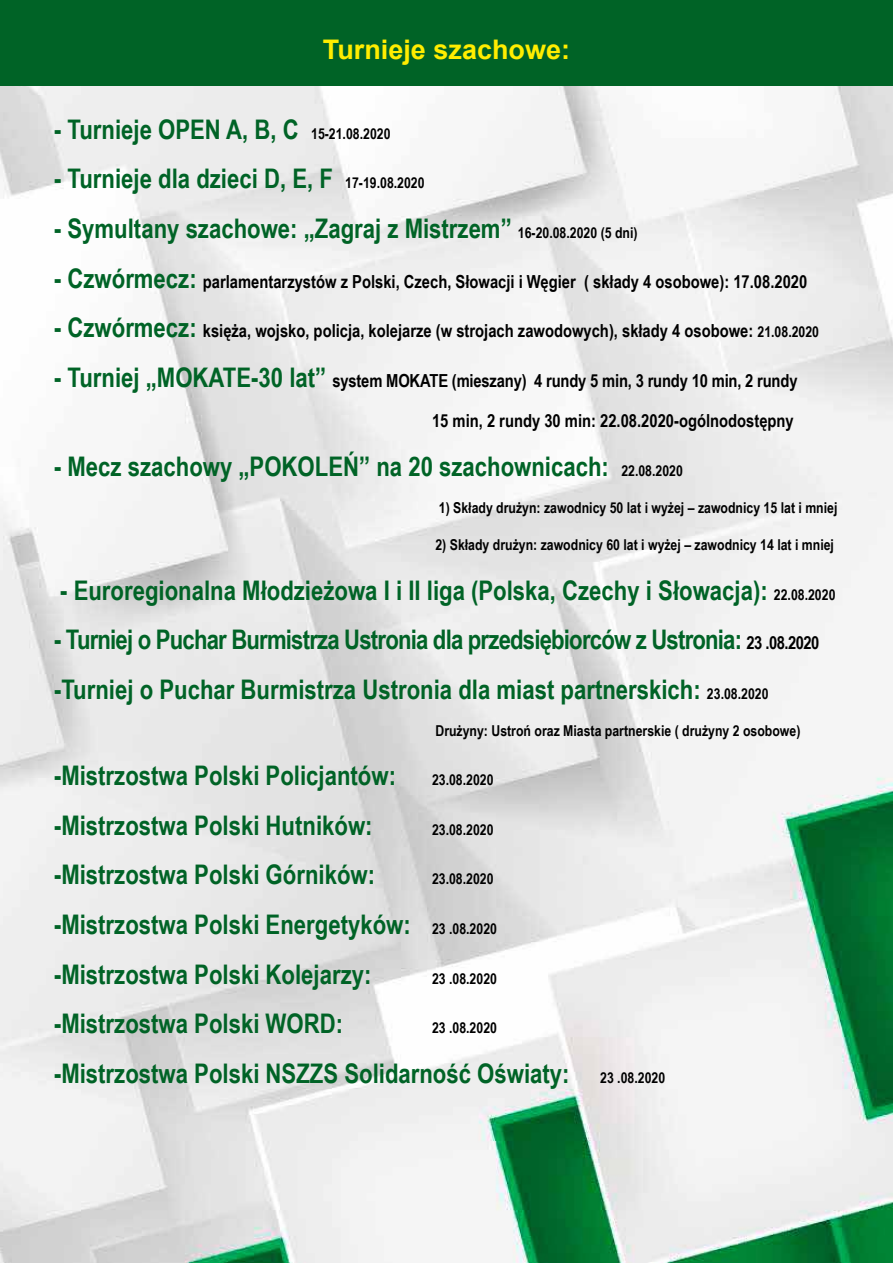
<style>
.page{position:relative;width:893px;height:1263px;background:#fff}
.page>*{position:absolute;margin:0;border:0;box-sizing:border-box;transform-origin:0 0}
.t1{font:700 27px/49.7px "Arial Narrow";color:#006326}
.t2{font:700 27px/49.7px "Arial Narrow";letter-spacing:-.03em;color:#006326}
.t3{font:700 27px "Arial";color:#ffed00}
.t4{font:700 18px "Arial Narrow";color:#000}
.t5{font:700 15px "Arial Narrow";color:#000}
.s1{font-size:15px;color:#000}
.s2{font-size:27px;color:#006326}
.s3{font-size:15px}
.s4{font-size:18px;color:#000}
</style>
<div class="page">
<img style="left:0;top:85px;width:893px;height:1178px">
<div style="left:0;top:0;width:893px;height:85px;background:#006326"></div>
<p class="t3" style="left:323px;top:30px;width:249px">Turnieje szachowe:</p>
<p class="t1" style="left:54px;top:103px;width:338px">- Turnieje OPEN A, B, C <span class="s1">15-21.08.2020</span></p>
<p class="t1" style="left:54px;top:153px;width:372px">- Turnieje dla dzieci D, E, F <span class="s1">17-19.08.2020</span></p>
<p class="t1" style="left:54px;top:202px;width:585px">- Symultany szachowe: „Zagraj z Mistrzem” <span class="s1">16-20.08.2020 (5 dni)</span></p>
<p class="t4" style="left:54px;top:268px;width:755px"><span class="s2">- Czwórmecz:</span> parlamentarzystów z Polski, Czech, Słowacji i Węgier ( składy 4 osobowe): 17.08.2020</p>
<p class="t4" style="left:54px;top:317px;width:767px"><span class="s2">- Czwórmecz:</span> księża, wojsko, policja, kolejarze (w strojach zawodowych), składy 4 osobowe: <span class="s3">21.08.2020</span></p>
<p class="t4" style="left:54px;top:367px;width:745px"><span class="s2">- Turniej „MOKATE-30 lat”</span> system MOKATE (mieszany) 4 rundy 5 min, 3 rundy 10 min, 2 rundy</p>
<p class="t4" style="left:432px;top:407px;width:363px">15 min, 2 rundy 30 min: 22.08.2020-ogólnodostępny</p>
<p class="t1" style="left:54px;top:441px;width:630px">- Mecz szachowy „POKOLEŃ” na 20 szachownicach: <span class="s1">22.08.2020</span></p>
<p class="t5" style="left:439px;top:496px;width:400px">1) Składy drużyn: zawodnicy 50 lat i wyżej – zawodnicy 15 lat i mniej</p>
<p class="t5" style="left:435px;top:533px;width:400px">2) Składy drużyn: zawodnicy 60 lat i wyżej – zawodnicy 14 lat i mniej</p>
<p class="t1" style="left:60px;top:564px;width:777px">- Euroregionalna Młodzieżowa I i II liga (Polska, Czechy i Słowacja): <span class="s1">22.08.2020</span></p>
<p class="t2" style="left:54px;top:613px;width:767px">- Turniej o Puchar Burmistrza Ustronia dla przedsiębiorców z Ustronia: <span class="s4">23 .08.2020 </span>-Turniej o Puchar Burmistrza Ustronia dla miast partnerskich: <span class="s1">23.08.2020</span></p>
<p class="t5" style="left:435px;top:719px;width:366px">Drużyny: Ustroń oraz Miasta partnerskie ( drużyny 2 osobowe)</p>
<p class="t1" style="left:54px;top:749px;width:344px">-Mistrzostwa Polski Policjantów:</p>
<p class="t5" style="left:432px;top:768px;width:63px">23.08.2020</p>
<p class="t1" style="left:54px;top:799px;width:320px">-Mistrzostwa Polski Hutników:</p>
<p class="t5" style="left:432px;top:818px;width:63px">23.08.2020</p>
<p class="t1" style="left:54px;top:849px;width:323px">-Mistrzostwa Polski Górników:</p>
<p class="t5" style="left:432px;top:868px;width:63px">23.08.2020</p>
<p class="t1" style="left:54px;top:898px;width:444px">-Mistrzostwa Polski Energetyków: <span class="s1">23 .08.2020 </span>-Mistrzostwa Polski Kolejarzy:</p>
<p class="t5" style="left:432px;top:967px;width:66px">23 .08.2020</p>
<p class="t1" style="left:54px;top:998px;width:291px">-Mistrzostwa Polski WORD:</p>
<p class="t5" style="left:432px;top:1017px;width:66px">23 .08.2020</p>
<p class="t1" style="left:54px;top:1047px;width:613px">-Mistrzostwa Polski NSZZS Solidarność Oświaty: <span class="s1">23 .08.2020</span></p>
</div>
